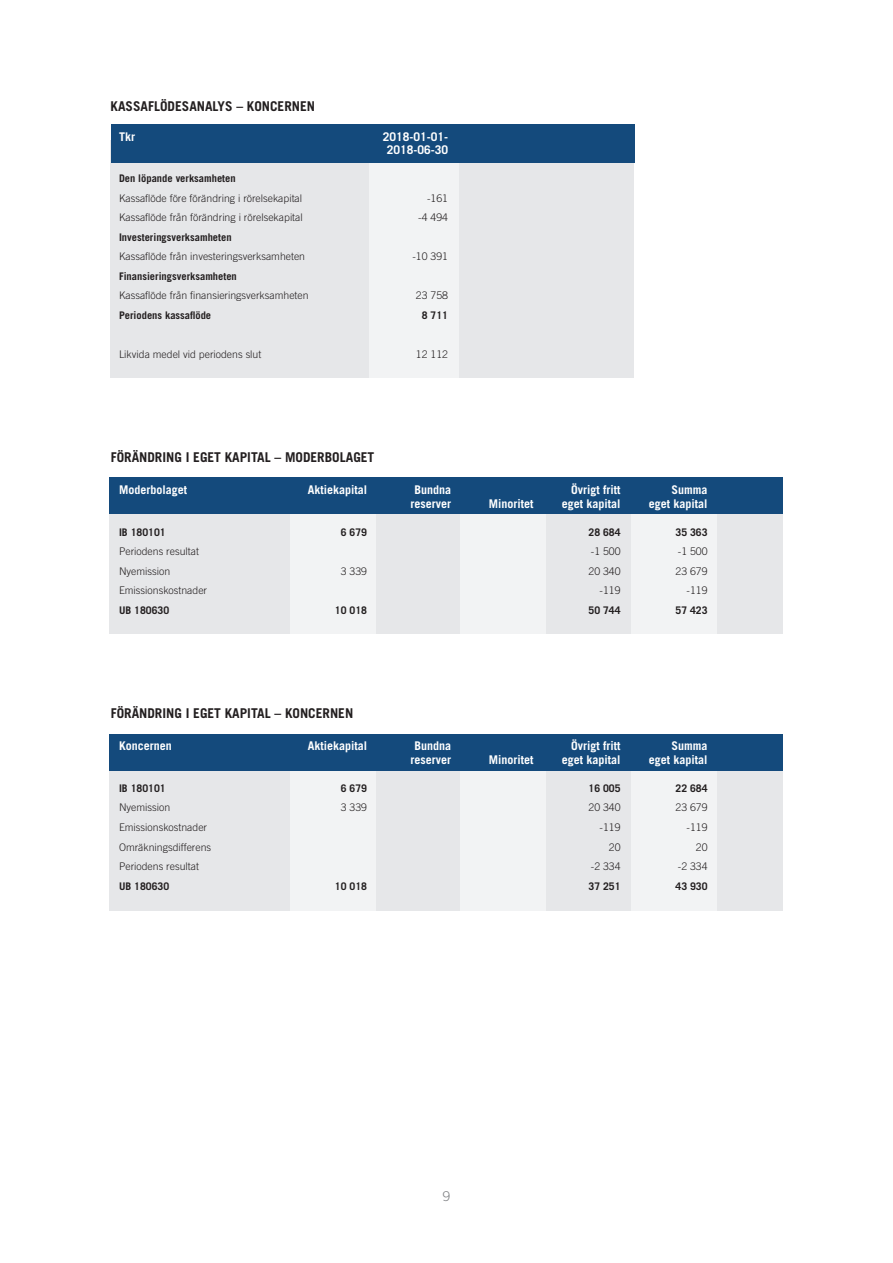
<style>
.page{position:relative;width:893px;height:1263px;background:#fff}
.page>*{position:absolute;margin:0;border:0;box-sizing:border-box;transform-origin:0 0}
.Rubrik_1{font:700 13.5px "Trade Gothic";color:#231f20}
.Rubrik_2{font:700 13.5px "Trade Gothic";color:#231f20}
.t1{font:300 13.5px "Trade Gothic";color:#808285}
.Bröd1{font:700 12px/13.5px "Trade Gothic";color:#fff;text-align:center}
.Bröd1-2{font:300 10.5px "Trade Gothic";color:#231f20}
.Bröd1-3{font:700 10.5px "Trade Gothic";color:#231f20}
</style>
<div class="page">
<div style="left:111px;top:140px;width:523px;height:237px;background:#e6e7e9"></div>
<div style="left:369px;top:140px;width:89px;height:237px;background:#f2f3f4"></div>
<div style="left:111px;top:124px;width:523px;height:39px;background:#144a7c"></div>
<div style="left:109px;top:751px;width:673px;height:159px;background:#e6e7e9"></div>
<div style="left:290px;top:751px;width:85px;height:159px;background:#f2f3f4"></div>
<div style="left:461px;top:751px;width:85px;height:159px;background:#f2f3f4"></div>
<div style="left:631px;top:751px;width:85px;height:159px;background:#f2f3f4"></div>
<div style="left:109px;top:734px;width:673px;height:36px;background:#144a7c"></div>
<div style="left:109px;top:495px;width:673px;height:138px;background:#e6e7e9"></div>
<div style="left:290px;top:495px;width:85px;height:138px;background:#f2f3f4"></div>
<div style="left:461px;top:495px;width:85px;height:138px;background:#f2f3f4"></div>
<div style="left:631px;top:495px;width:85px;height:138px;background:#f2f3f4"></div>
<div style="left:109px;top:477px;width:673px;height:37px;background:#144a7c"></div>
<p class="Rubrik_2" style="left:111px;top:98px;width:206px">KASSAFLÖDESANALYS – KONCERNEN</p>
<p class="Bröd1" style="left:119px;top:129px;width:17px">Tkr</p>
<p class="Bröd1" style="left:383px;top:129px;width:67px">2018-01-01-<br>2018-06-30</p>
<p class="Bröd1-3" style="left:119px;top:172px;width:118px">Den löpande verksamheten</p>
<p class="Bröd1-2" style="left:119px;top:192px;width:185px">Kassaflöde före förändring i rörelsekapital</p>
<p class="Bröd1-2" style="left:427px;top:192px;width:23px">-161</p>
<p class="Bröd1-2" style="left:119px;top:211px;width:185px">Kassaflöde från förändring i rörelsekapital</p>
<p class="Bröd1-2" style="left:418px;top:211px;width:31px">-4 494</p>
<p class="Bröd1-3" style="left:119px;top:230px;width:114px">Investeringsverksamheten</p>
<p class="Bröd1-2" style="left:119px;top:250px;width:188px">Kassaflöde från investeringsverksamheten</p>
<p class="Bröd1-2" style="left:412px;top:250px;width:37px">-10 391</p>
<p class="Bröd1-3" style="left:119px;top:269px;width:119px">Finansieringsverksamheten</p>
<p class="Bröd1-2" style="left:119px;top:289px;width:191px">Kassaflöde från finansieringsverksamheten</p>
<p class="Bröd1-2" style="left:416px;top:289px;width:34px">23 758</p>
<p class="Bröd1-3" style="left:119px;top:308px;width:94px">Periodens kassaflöde</p>
<p class="Bröd1-3" style="left:422px;top:308px;width:28px">8 711</p>
<p class="Bröd1-2" style="left:119px;top:348px;width:144px">Likvida medel vid periodens slut</p>
<p class="Bröd1-2" style="left:416px;top:348px;width:34px">12 112</p>
<p class="Rubrik_1" style="left:111px;top:449px;width:265px">FÖRÄNDRING I EGET KAPITAL – MODERBOLAGET</p>
<p class="Bröd1" style="left:119px;top:483px;width:70px">Moderbolaget</p>
<p class="Bröd1" style="left:308px;top:483px;width:61px">Aktiekapital</p>
<p class="Bröd1" style="left:414px;top:483px;width:38px">Bundna</p>
<p class="Bröd1" style="left:571px;top:483px;width:51px">Övrigt fritt</p>
<p class="Bröd1" style="left:672px;top:483px;width:37px">Summa</p>
<p class="Bröd1" style="left:410px;top:496px;width:42px">reserver</p>
<p class="Bröd1" style="left:489px;top:496px;width:46px">Minoritet</p>
<p class="Bröd1" style="left:562px;top:496px;width:60px">eget kapital</p>
<p class="Bröd1" style="left:649px;top:496px;width:60px">eget kapital</p>
<p class="Bröd1-3" style="left:119px;top:526px;width:48px">IB 180101</p>
<p class="Bröd1-3" style="left:341px;top:526px;width:28px">6 679</p>
<p class="Bröd1-3" style="left:588px;top:526px;width:34px">28 684</p>
<p class="Bröd1-3" style="left:675px;top:526px;width:34px">35 363</p>
<p class="Bröd1-2" style="left:119px;top:545px;width:81px">Periodens resultat</p>
<p class="Bröd1-2" style="left:591px;top:545px;width:31px">-1 500</p>
<p class="Bröd1-2" style="left:678px;top:545px;width:31px">-1 500</p>
<p class="Bröd1-2" style="left:119px;top:565px;width:53px">Nyemission</p>
<p class="Bröd1-2" style="left:341px;top:565px;width:28px">3 339</p>
<p class="Bröd1-2" style="left:588px;top:565px;width:34px">20 340</p>
<p class="Bröd1-2" style="left:675px;top:565px;width:34px">23 679</p>
<p class="Bröd1-2" style="left:119px;top:584px;width:90px">Emissionskostnader</p>
<p class="Bröd1-2" style="left:600px;top:584px;width:23px">-119</p>
<p class="Bröd1-2" style="left:687px;top:584px;width:23px">-119</p>
<p class="Bröd1-3" style="left:119px;top:604px;width:52px">UB 180630</p>
<p class="Bröd1-3" style="left:335px;top:604px;width:34px">10 018</p>
<p class="Bröd1-3" style="left:588px;top:604px;width:34px">50 744</p>
<p class="Bröd1-3" style="left:675px;top:604px;width:34px">57 423</p>
<p class="Rubrik_1" style="left:111px;top:705px;width:244px">FÖRÄNDRING I EGET KAPITAL – KONCERNEN</p>
<p class="Bröd1" style="left:119px;top:739px;width:54px">Koncernen</p>
<p class="Bröd1" style="left:308px;top:739px;width:61px">Aktiekapital</p>
<p class="Bröd1" style="left:414px;top:739px;width:38px">Bundna</p>
<p class="Bröd1" style="left:571px;top:739px;width:51px">Övrigt fritt</p>
<p class="Bröd1" style="left:672px;top:739px;width:37px">Summa</p>
<p class="Bröd1" style="left:410px;top:753px;width:42px">reserver</p>
<p class="Bröd1" style="left:489px;top:753px;width:46px">Minoritet</p>
<p class="Bröd1" style="left:562px;top:753px;width:60px">eget kapital</p>
<p class="Bröd1" style="left:649px;top:753px;width:60px">eget kapital</p>
<p class="Bröd1-3" style="left:119px;top:782px;width:48px">IB 180101</p>
<p class="Bröd1-3" style="left:341px;top:782px;width:28px">6 679</p>
<p class="Bröd1-3" style="left:588px;top:782px;width:34px">16 005</p>
<p class="Bröd1-3" style="left:675px;top:782px;width:34px">22 684</p>
<p class="Bröd1-2" style="left:119px;top:801px;width:53px">Nyemission</p>
<p class="Bröd1-2" style="left:341px;top:801px;width:28px">3 339</p>
<p class="Bröd1-2" style="left:588px;top:801px;width:34px">20 340</p>
<p class="Bröd1-2" style="left:675px;top:801px;width:34px">23 679</p>
<p class="Bröd1-2" style="left:119px;top:821px;width:90px">Emissionskostnader</p>
<p class="Bröd1-2" style="left:600px;top:821px;width:23px">-119</p>
<p class="Bröd1-2" style="left:687px;top:821px;width:23px">-119</p>
<p class="Bröd1-2" style="left:119px;top:840px;width:94px">Omräkningsdifferens</p>
<p class="Bröd1-2" style="left:609px;top:840px;width:13px">20</p>
<p class="Bröd1-2" style="left:696px;top:840px;width:13px">20</p>
<p class="Bröd1-2" style="left:119px;top:860px;width:81px">Periodens resultat</p>
<p class="Bröd1-2" style="left:591px;top:860px;width:31px">-2 334</p>
<p class="Bröd1-2" style="left:678px;top:860px;width:31px">-2 334</p>
<p class="Bröd1-3" style="left:119px;top:879px;width:52px">UB 180630</p>
<p class="Bröd1-3" style="left:335px;top:879px;width:34px">10 018</p>
<p class="Bröd1-3" style="left:588px;top:879px;width:34px">37 251</p>
<p class="Bröd1-3" style="left:675px;top:879px;width:34px">43 930</p>
<p class="t1" style="left:443px;top:1188px;width:9px">9</p>
</div>
